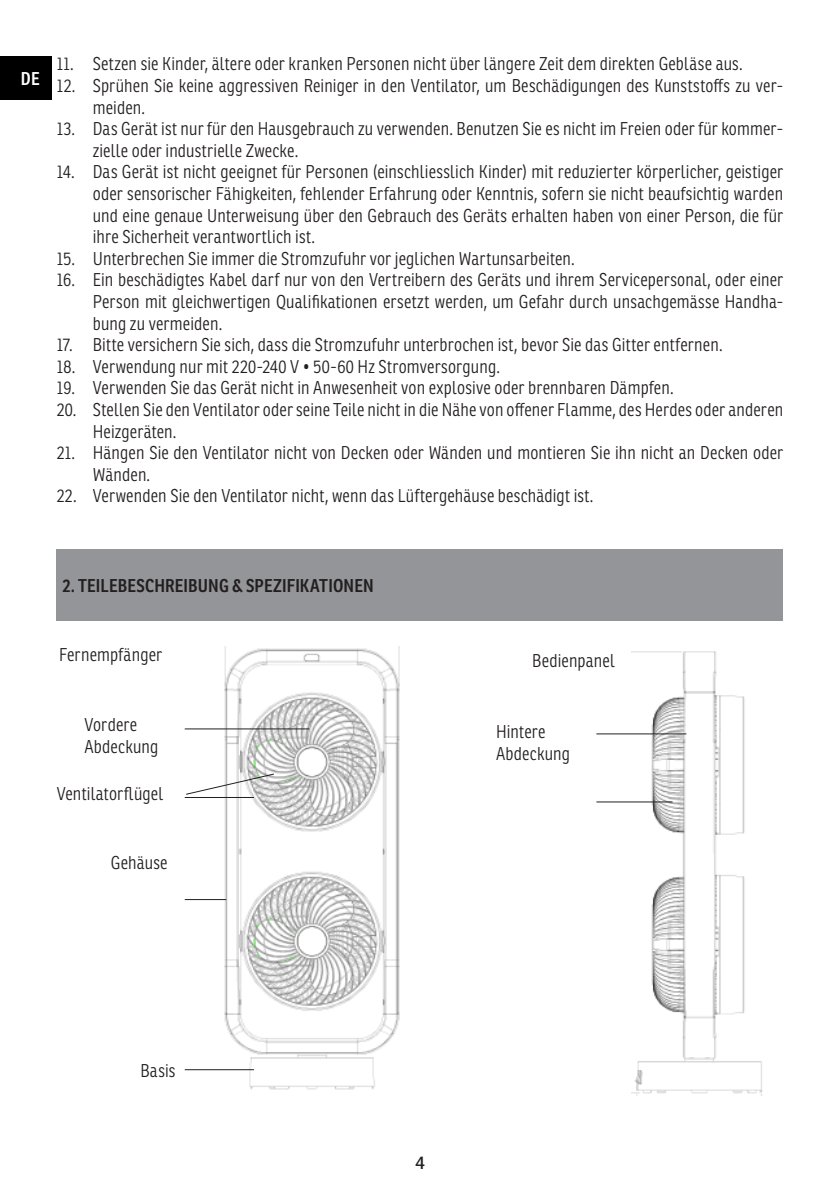
<style>
.page{position:relative;width:840px;height:1191px;background:#fff}
.page>*{position:absolute;margin:0;border:0;box-sizing:border-box;transform-origin:0 0}
.t1{font:300 18px/21.6px "Ronnia Cond";letter-spacing:.01em;color:#231f20}
.t2{font:600 18px "Ronnia Cond";letter-spacing:.01em;color:#231f20}
.t3{font:600 18px "Ronnia Cond";color:#fff}
.t4{font:18px "Ronnia";color:#231f20}
</style>
<div class="page">
<div style="left:57px;top:549px;width:725px;height:72px;background:#939598"></div>
<img style="left:630px;top:651px;width:133px;height:444px">
<img style="left:223px;top:646px;width:177px;height:444px">
<hr style="left:185px;top:728px;width:124px;height:1px;background:#231f20">
<hr style="left:596px;top:733px;width:90px;height:1px;background:#231f20">
<hr style="left:596px;top:801px;width:76px;height:1px;background:#231f20">
<hr style="left:185px;top:797px;width:69px;height:1px;background:#231f20">
<svg style="left:186px;top:773px;width:89px;height:22px"></svg>
<hr style="left:185px;top:899px;width:41px;height:1px;background:#231f20">
<hr style="left:185px;top:1069px;width:69px;height:1px;background:#231f20">
<div style="left:0;top:57px;width:51px;height:43px;background:#000"></div>
<p class="t3" style="left:21px;top:68px;width:20px">DE</p>
<p class="t1" style="left:57px;top:53px;width:687px">11. Setzen sie Kinder, ältere oder kranken Personen nicht über längere Zeit dem direkten Gebläse aus.</p>
<p class="t1" style="left:93px;top:75px;width:691px;text-indent:-36px">12. Sprühen Sie keine aggressiven Reiniger in den Ventilator, um Beschädigungen des Kunststoffs zu ver&shy;meiden.</p>
<p class="t1" style="left:93px;top:118px;width:691px;text-indent:-36px">13. Das Gerät ist nur für den Hausgebrauch zu verwenden. Benutzen Sie es nicht im Freien oder für kommer&shy;zielle oder industrielle Zwecke.</p>
<p class="t1" style="left:93px;top:161px;width:691px;text-align:justify;text-indent:-36px">14. Das Gerät ist nicht geeignet für Personen (einschliesslich Kinder) mit reduzierter körperlicher, geistiger oder sensorischer Fähigkeiten, fehlender Erfahrung oder Kenntnis, sofern sie nicht beaufsichtig warden und eine genaue Unterweisung über den Gebrauch des Geräts erhalten haben von einer Person, die für ihre Sicherheit verantwortlich ist.</p>
<p class="t1" style="left:57px;top:248px;width:519px">15. Unterbrechen Sie immer die Stromzufuhr vor jeglichen Wartunsarbeiten.</p>
<p class="t1" style="left:93px;top:269px;width:691px;text-align:justify;text-indent:-36px">16. Ein beschädigtes Kabel darf nur von den Vertreibern des Geräts und ihrem Servicepersonal, oder einer Person mit gleichwertigen Qualifikationen ersetzt werden, um Gefahr durch unsachgemässe Handha&shy;bung zu vermeiden.</p>
<p class="t1" style="left:57px;top:334px;width:667px">17. Bitte versichern Sie sich, dass die Stromzufuhr unterbrochen ist, bevor Sie das Gitter entfernen.</p>
<p class="t1" style="left:57px;top:356px;width:444px">18. Verwendung nur mit 220-240 V • 50-60 Hz Stromversorgung.</p>
<p class="t1" style="left:57px;top:377px;width:618px">19. Verwenden Sie das Gerät nicht in Anwesenheit von explosive oder brennbaren Dämpfen.</p>
<p class="t1" style="left:93px;top:399px;width:691px;text-indent:-36px">20. Stellen Sie den Ventilator oder seine Teile nicht in die Nähe von offener Flamme, des Herdes oder anderen<br>Heizgeräten.</p>
<p class="t1" style="left:93px;top:442px;width:691px;text-indent:-36px">21. Hängen Sie den Ventilator nicht von Decken oder Wänden und montieren Sie ihn nicht an Decken oder<br>Wänden.</p>
<p class="t1" style="left:57px;top:485px;width:538px">22. Verwenden Sie den Ventilator nicht, wenn das Lüftergehäuse beschädigt ist.</p>
<p class="t2" style="left:62px;top:574px;width:312px">2. TEILEBESCHREIBUNG &amp; SPEZIFIKATIONEN</p>
<p class="t1" style="left:59px;top:643px;width:105px">Fernempfänger</p>
<p class="t1" style="left:532px;top:649px;width:84px">Bedienpanel</p>
<p class="t1" style="left:84px;top:714px;width:75px">Vordere<br>Abdeckung</p>
<p class="t1" style="left:57px;top:783px;width:108px">Ventilatorflügel</p>
<p class="t1" style="left:111px;top:852px;width:58px">Gehäuse</p>
<p class="t1" style="left:496px;top:721px;width:75px">Hintere<br>Abdeckung</p>
<p class="t1" style="left:140px;top:1059px;width:37px">Basis</p>
<p class="t4" style="left:415px;top:1151px;width:11px">4</p>
</div>
